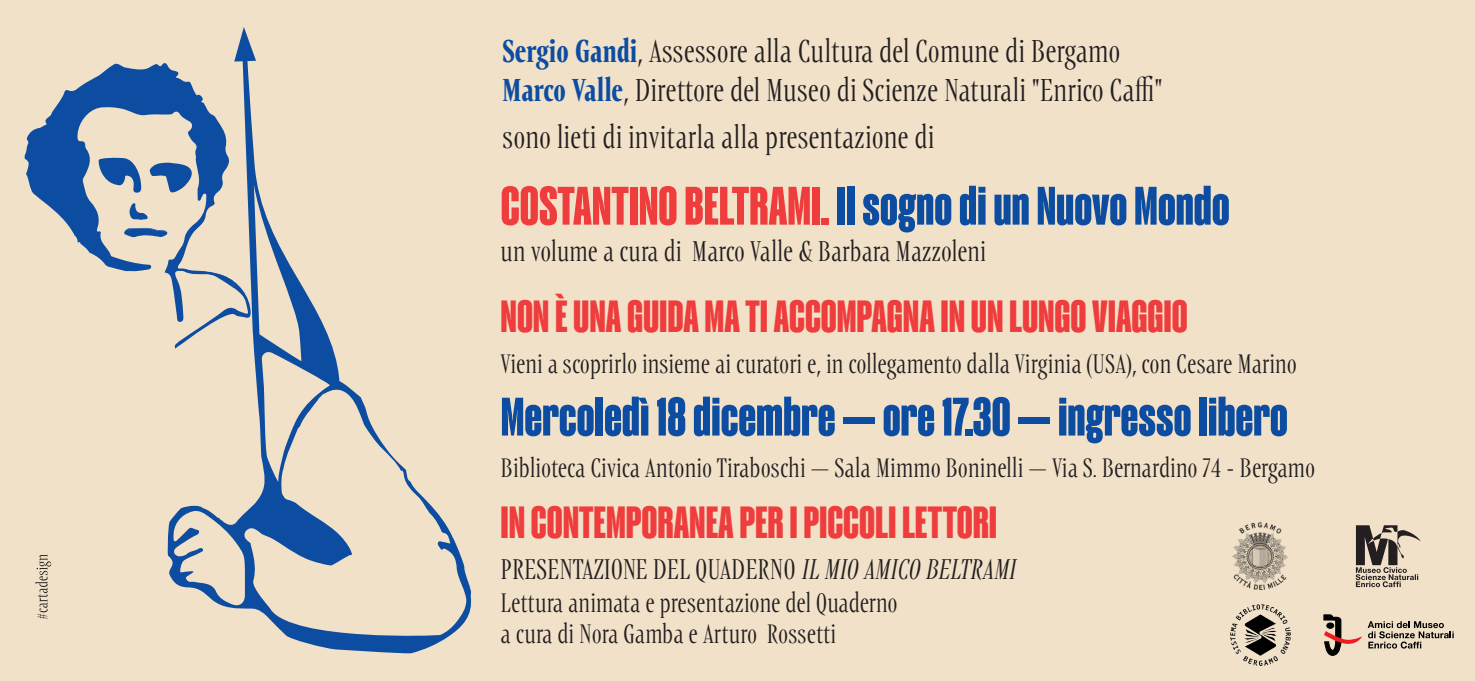
<style>
.page{position:relative;width:1475px;height:681px;background:#fff}
.page>*{position:absolute;margin:0;border:0;box-sizing:border-box;transform-origin:0 0}
.t1{font:54px "Magno Sans Variable Roman";color:#0d4da1}
.t2{font:45px "Magno Sans Variable Roman";color:#ee3d3c}
.t3{font:300 32px/38.6px "PF Expo";color:#231f20}
.t4{font:300 28.8px "PF Expo";color:#231f20}
.t5{font:300 27px/30.6px "PF Expo";color:#231f20}
.s1{font-weight:700;color:#0d4da1}
.s2{color:#ee3d3c}
.s3{font-style:italic}
</style>
<div class="page">
<div style="left:0;top:0;width:1474px;height:680px;background:#f1e1c9"></div>
<svg style="left:1355px;top:525px;width:65px;height:62px"></svg>
<img style="left:1230px;top:604px;width:61px;height:62px">
<img style="left:1232px;top:522px;width:56px;height:68px">
<svg style="left:1367px;top:621px;width:86px;height:27px"></svg>
<svg style="left:1323px;top:614px;width:38px;height:41px"></svg>
<div style="left:1326px;top:622px;width:7px;height:6px;background:#000;border-radius:50%"></div>
<div style="left:1326px;top:622px;width:7px;height:6px;border:1px solid #000;border-radius:50%"></div>
<svg style="left:167px;top:27px;width:305px;height:626px"></svg>
<svg style="left:24px;top:63px;width:210px;height:259px"></svg>
<svg style="left:35px;top:554px;width:16px;height:64px"></svg>
<p class="t3" style="left:502px;top:31px;width:661px"><span class="s1">Sergio Gandi</span>, Assessore alla Cultura del Comune di Bergamo<br><span class="s1">Marco Valle</span>, Direttore del Museo di Scienze Naturali "Enrico Caffi"</p>
<p class="t3" style="left:502px;top:117px;width:433px">sono lieti di invitarla alla presentazione di</p>
<h1 class="t1" style="left:500px;top:175px;width:730px"><span class="s2">COSTANTINO BELTRAMI.</span> Il sogno di un Nuovo Mondo</h1>
<p class="t4" style="left:500px;top:232px;width:487px">un volume a cura di Marco Valle &amp; Barbara Mazzoleni</p>
<h2 class="t2" style="left:500px;top:290px;width:688px">NON È UNA GUIDA MA TI ACCOMPAGNA IN UN LUNGO VIAGGIO</h2>
<p class="t5" style="left:500px;top:348px;width:797px">Vieni a scoprirlo insieme ai curatori e, in collegamento dalla Virginia (USA), con Cesare Marino</p>
<h1 class="t1" style="left:500px;top:385px;width:788px">Mercoledì 18 dicembre — ore 17.30 — ingresso libero</h1>
<p class="t5" style="left:500px;top:451px;width:816px">Biblioteca Civica Antonio Tiraboschi — Sala Mimmo Boninelli — Via S. Bernardino 74 - Bergamo</p>
<h2 class="t2" style="left:500px;top:496px;width:498px">IN CONTEMPORANEA PER I PICCOLI LETTORI</h2>
<p class="t4" style="left:500px;top:551px;width:516px">PRESENTAZIONE DEL QUADERNO <span class="s3">IL MIO AMICO BELTRAMI</span></p>
<p class="t5" style="left:500px;top:587px;width:398px">Lettura animata e presentazione del Quaderno a cura di Nora Gamba e Arturo Rossetti</p>
</div>
